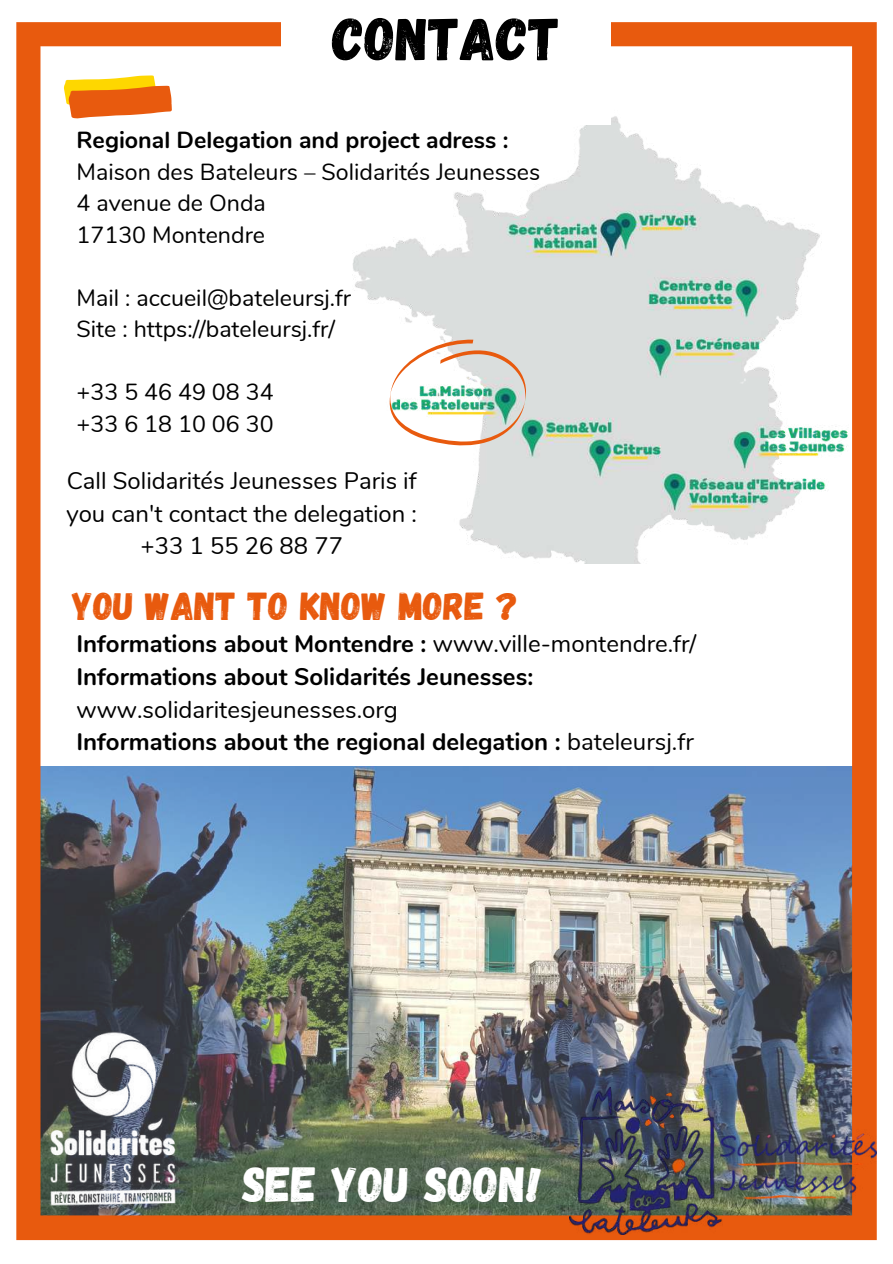
<style>
.page{position:relative;width:893px;height:1264px;background:#fff}
.page>*{position:absolute;margin:0;border:0;box-sizing:border-box;transform-origin:0 0}
.t1{font:60px "Gagalin";color:#000}
.t2{font:49.35px "Gagalin";color:#fff}
.t3{font:39px "Gagalin";color:#e85a0e}
.t4{font:700 24px/32.5px "Nunito";color:#000}
.t5{font:24px/32.5px "Nunito";color:#000}
.t6{font:23.85px/32.5px "Nunito";color:#000;text-align:center}
.t7{font:23.25px/31.5px "Nunito";color:#000}
.t8{font:700 23.25px "Nunito";color:#000}
.s1{font-weight:400}
.s2{font-weight:700}
</style>
<div class="page">
<img style="left:16px;top:22px;width:860px;height:1217px">
<img style="left:346px;top:101px;width:508px;height:462px">
<div style="left:281px;top:0;width:330px;height:125px;background:#fff"></div>
<svg style="left:64px;top:75px;width:108px;height:43px"></svg>
<img style="left:389px;top:339px;width:137px;height:107px">
<img style="left:569px;top:1087px;width:307px;height:147px">
<img style="left:16px;top:1016px;width:194px;height:205px">
<h1 class="t1" style="left:332px;top:0;width:229px">CONTACT</h1>
<p class="t8" style="left:76px;top:125px;width:433px">Regional Delegation and project adress :</p>
<p class="t7" style="left:76px;top:156px;width:465px">Maison des Bateleurs – Solidarités Jeunesses<br>4 avenue de Onda<br>17130 Montendre</p>
<p class="t7" style="left:76px;top:282px;width:276px">Mail : accueil@bateleursj.fr<br>Site : https://bateleursj.fr/</p>
<p class="t7" style="left:76px;top:377px;width:199px">+33 5 46 49 08 34 +33 6 18 10 06 30</p>
<p class="t6" style="left:66px;top:465px;width:352px">Call Solidarités Jeunesses Paris if you can't contact the delegation : +33 1 55 26 88 77</p>
<h3 class="t3" style="left:72px;top:581px;width:447px">YOU WANT TO KNOW MORE ?</h3>
<p class="t4" style="left:76px;top:628px;width:621px">Informations about Montendre : <span class="s1">www.ville-montendre.fr/<br></span>Informations about Solidarités Jeunesses:</p>
<p class="t5" style="left:76px;top:693px;width:618px">www.solidaritesjeunesses.org<br><span class="s2">Informations about the regional delegation :</span> bateleursj.fr</p>
<h2 class="t2" style="left:242px;top:1151px;width:300px">SEE YOU SOON!</h2>
</div>
